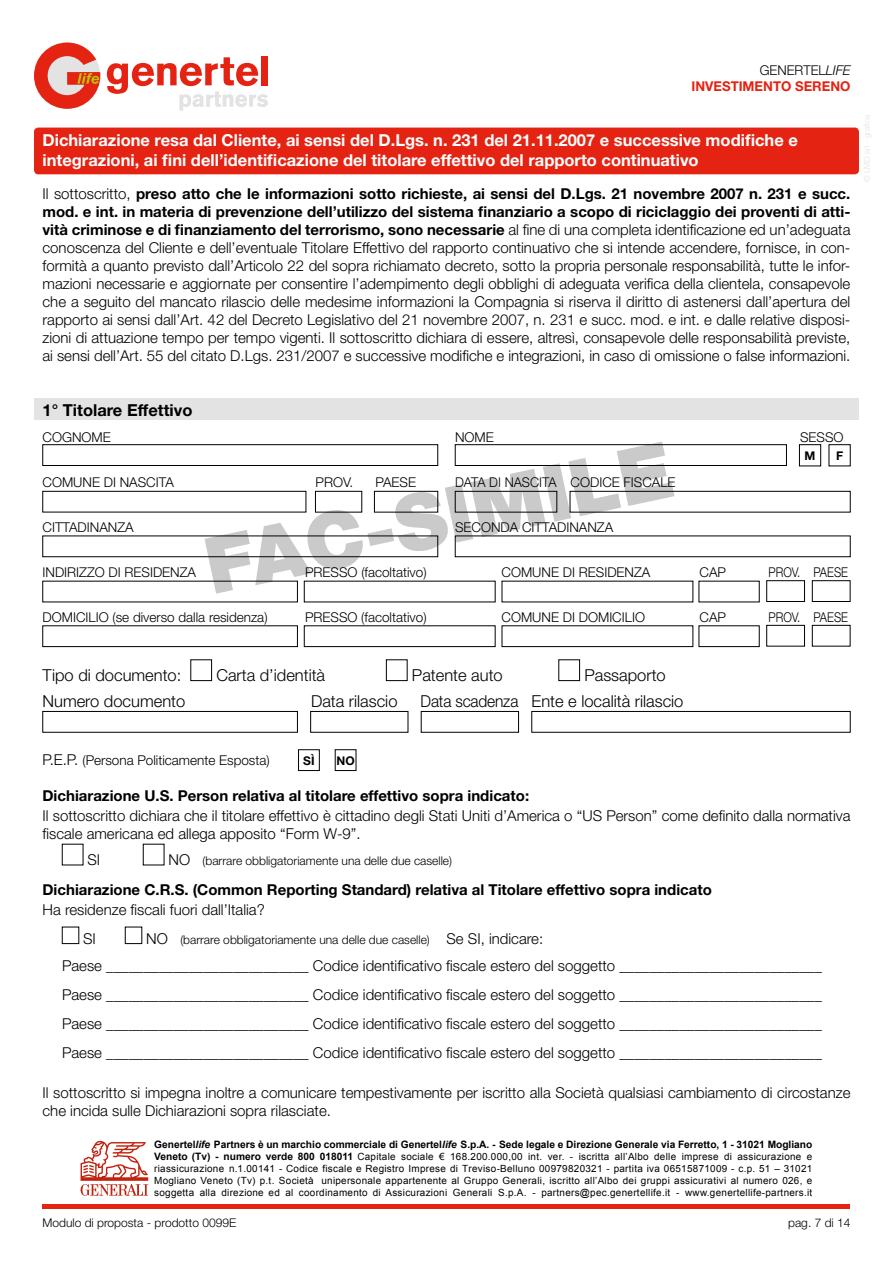
<style>
.page{position:relative;width:893px;height:1263px;background:#fff}
.page>*{position:absolute;margin:0;border:0;box-sizing:border-box;transform-origin:0 0}
.t1{font:700 16.5px/19.8px "Helvetica Neue";color:#fff}
.t2{font:300 16.5px "Helvetica Neue";color:#000}
.t3{font:300 16.5px "Helvetica Neue";color:#000;scale:.94 1}
.t4{font:700 16.5px "Helvetica Neue";color:#000}
.t5{font:300 15px/18px "Helvetica Neue";color:#000}
.t6{font:700 15px "Helvetica Neue";color:#000}
.t7{font:300 13.5px "Helvetica Neue";color:#000}
.t8{font:700 13.5px/16.2px "Helvetica Neue";color:#e42313;text-align:right}
.t9{font:300 13.5px "Helvetica Neue";color:#000;scale:.96 1}
.t10{font:300 13.5px "Helvetica Neue";color:#000;scale:.85 1}
.t11{font:300 12px "Helvetica Neue";color:#000}
.t12{font:700 12px "Helvetica Neue";color:#000}
.t13{font:700 10.2px "Arial";color:#000}
.t14{font:9.9px/11.9px "Arial";letter-spacing:.03em;color:#000;text-align:justify}
.s1{font-weight:300;color:#000}
.s2{font-weight:300;font-style:italic;color:#000}
.s3{font-weight:700}
.s4{font-size:15px}
.s5{font-style:italic}
.s6{font-weight:700;font-size:10.2px}
</style>
<div class="page">
<hr style="left:43px;top:1205px;width:807px;height:4px;background:#e42313">
<div style="left:261px;top:56px;width:7px;height:29px;background:#e42313"></div>
<svg style="left:107px;top:57px;width:161px;height:53px"></svg>
<svg style="left:34px;top:43px;width:66px;height:66px"></svg>
<svg style="left:81px;top:1141px;width:67px;height:55px"></svg>
<div style="left:34px;top:128px;width:825px;height:46px;background:#e42313;border-radius:4px"></div>
<div style="left:43px;top:444px;width:395px;height:22px;border:1px solid #000"></div>
<div style="left:43px;top:491px;width:263px;height:21px;border:1px solid #000"></div>
<div style="left:570px;top:491px;width:280px;height:21px;border:1px solid #000"></div>
<div style="left:455px;top:444px;width:332px;height:22px;border:1px solid #000"></div>
<div style="left:799px;top:444px;width:22px;height:22px;border:1px solid #000"></div>
<div style="left:34px;top:399px;width:825px;height:21px;background:#e3e3e3"></div>
<div style="left:298px;top:749px;width:22px;height:22px;border:1px solid #000"></div>
<div style="left:335px;top:749px;width:21px;height:22px;border:1px solid #000"></div>
<div style="left:191px;top:659px;width:21px;height:22px;border:1px solid #000"></div>
<div style="left:386px;top:659px;width:21px;height:22px;border:1px solid #000"></div>
<div style="left:559px;top:659px;width:21px;height:22px;border:1px solid #000"></div>
<div style="left:310px;top:711px;width:98px;height:21px;border:1px solid #000"></div>
<div style="left:421px;top:711px;width:98px;height:21px;border:1px solid #000"></div>
<div style="left:531px;top:711px;width:319px;height:21px;border:1px solid #000"></div>
<div style="left:43px;top:711px;width:255px;height:21px;border:1px solid #000"></div>
<div style="left:766px;top:580px;width:39px;height:22px;border:1px solid #000"></div>
<div style="left:812px;top:580px;width:38px;height:22px;border:1px solid #000"></div>
<div style="left:43px;top:625px;width:255px;height:22px;border:1px solid #000"></div>
<div style="left:766px;top:625px;width:39px;height:21px;border:1px solid #000"></div>
<div style="left:812px;top:625px;width:38px;height:21px;border:1px solid #000"></div>
<div style="left:502px;top:625px;width:191px;height:22px;border:1px solid #000"></div>
<div style="left:304px;top:625px;width:191px;height:22px;border:1px solid #000"></div>
<div style="left:699px;top:625px;width:60px;height:22px;border:1px solid #000"></div>
<div style="left:62px;top:927px;width:17px;height:17px;border:1px solid #000"></div>
<div style="left:125px;top:927px;width:17px;height:17px;border:1px solid #000"></div>
<svg style="left:204px;top:442px;width:471px;height:152px"></svg>
<p class="t8" style="left:691px;top:61px;width:160px"><span class="s1">GENERTEL</span><span class="s2">LIFE<br></span>INVESTIMENTO SERENO</p>
<p class="t1" style="left:43px;top:130px;width:757px">Dichiarazione resa dal Cliente, ai sensi del D.Lgs. n. 231 del 21.11.2007 e successive modifiche e integrazioni, ai fini dell’identificazione del titolare effettivo del rapporto continuativo</p>
<p class="t5" style="left:43px;top:184px;width:809px;text-align:justify">Il sottoscritto, <span class="s3">preso atto che le informazioni sotto richieste, ai sensi del D.Lgs. 21 novembre 2007 n. 231 e succ. mod. e int. in materia di prevenzione dell’utilizzo del sistema finanziario a scopo di riciclaggio dei proventi di atti&shy;vità criminose e di finanziamento del terrorismo, sono necessarie</span> al fine di una completa identificazione ed un’adeguata conoscenza del Cliente e dell’eventuale Titolare Effettivo del rapporto continuativo che si intende accendere, fornisce, in con&shy;formità a quanto previsto dall’Articolo 22 del sopra richiamato decreto, sotto la propria personale responsabilità, tutte le infor&shy;mazioni necessarie e aggiornate per consentire l’adempimento degli obblighi di adeguata verifica della clientela, consapevole che a seguito del mancato rilascio delle medesime informazioni la Compagnia si riserva il diritto di astenersi dall’apertura del rapporto ai sensi dall’Art. 42 del Decreto Legislativo del 21 novembre 2007, n. 231 e succ. mod. e int. e dalle relative disposi&shy;zioni di attuazione tempo per tempo vigenti. Il sottoscritto dichiara di essere, altresì, consapevole delle responsabilità previste, ai sensi dell’Art. 55 del citato D.Lgs. 231/2007 e successive modifiche e integrazioni, in caso di omissione o false informazioni.</p>
<p class="t4" style="left:43px;top:400px;width:151px">1° Titolare Effettivo</p>
<p class="t7" style="left:43px;top:429px;width:70px">COGNOME</p>
<p class="t7" style="left:455px;top:429px;width:40px">NOME</p>
<p class="t7" style="left:800px;top:429px;width:45px">SESSO</p>
<p class="t7" style="left:43px;top:474px;width:133px">COMUNE DI NASCITA</p>
<p class="t7" style="left:316px;top:474px;width:39px">PROV.</p>
<p class="t7" style="left:376px;top:474px;width:42px">PAESE</p>
<p class="t9" style="left:455px;top:474px;width:231px">DATA DI NASCITA CODICE FISCALE</p>
<p class="t7" style="left:43px;top:519px;width:93px">CITTADINANZA</p>
<p class="t7" style="left:455px;top:519px;width:160px">SECONDA CITTADINANZA</p>
<p class="t7" style="left:43px;top:564px;width:155px">INDIRIZZO DI RESIDENZA</p>
<p class="t7" style="left:305px;top:564px;width:123px">PRESSO (facoltativo)</p>
<p class="t7" style="left:502px;top:564px;width:150px">COMUNE DI RESIDENZA</p>
<p class="t7" style="left:700px;top:564px;width:28px">CAP</p>
<p class="t10" style="left:769px;top:564px;width:95px">PROV. PAESE</p>
<p class="t7" style="left:43px;top:609px;width:227px">DOMICILIO (se diverso dalla residenza)</p>
<p class="t7" style="left:305px;top:609px;width:123px">PRESSO (facoltativo)</p>
<p class="t7" style="left:502px;top:609px;width:145px">COMUNE DI DOMICILIO</p>
<p class="t7" style="left:700px;top:609px;width:28px">CAP</p>
<p class="t10" style="left:769px;top:609px;width:95px">PROV. PAESE</p>
<p class="t12" style="left:805px;top:448px;width:12px">M</p>
<p class="t12" style="left:836px;top:448px;width:9px">F</p>
<p class="t2" style="left:43px;top:665px;width:140px">Tipo di documento:</p>
<p class="t2" style="left:216px;top:665px;width:110px">Carta d’identità</p>
<p class="t2" style="left:412px;top:665px;width:92px">Patente auto</p>
<p class="t2" style="left:584px;top:665px;width:83px">Passaporto</p>
<p class="t2" style="left:43px;top:691px;width:144px">Numero documento</p>
<p class="t2" style="left:311px;top:691px;width:88px">Data rilascio</p>
<p class="t3" style="left:421px;top:691px;width:281px">Data scadenza Ente e località rilascio</p>
<p class="t7" style="left:43px;top:751px;width:229px"><span class="s4">P.E.P.</span> (Persona Politicamente Esposta)</p>
<p class="t12" style="left:303px;top:753px;width:13px">SÌ</p>
<p class="t12" style="left:336px;top:753px;width:20px">NO</p>
<p class="t6" style="left:43px;top:786px;width:488px">Dichiarazione U.S. Person relativa al titolare effettivo sopra indicato:</p>
<p class="t5" style="left:43px;top:806px;width:809px">Il sottoscritto dichiara che il titolare effettivo è cittadino degli Stati Uniti d’America o “US Person” come definito dalla normativa fiscale americana ed allega apposito “Form W-9”.</p>
<p class="t5" style="left:87px;top:850px;width:14px">SI</p>
<p class="t11" style="left:168px;top:853px;width:285px"><span class="s4">NO</span> (barrare obbligatoriamente una delle due caselle)</p>
<p class="t6" style="left:43px;top:880px;width:671px">Dichiarazione C.R.S. (Common Reporting Standard) relativa al Titolare effettivo sopra indicato</p>
<p class="t5" style="left:83px;top:895px;width:183px;line-height:28.5px;text-indent:-41px">Ha residenze fiscali fuori dall’Italia?<br>SI</p>
<p class="t11" style="left:146px;top:932px;width:399px"><span class="s4">NO</span> (barrare obbligatoriamente una delle due caselle) <span class="s4">Se SI, indicare:</span></p>
<p class="t5" style="left:62px;top:950px;width:761px;line-height:29.1px;text-align:justify">Paese ___________________________ Codice identificativo fiscale estero del soggetto ___________________________ Paese ___________________________ Codice identificativo fiscale estero del soggetto ___________________________ Paese ___________________________ Codice identificativo fiscale estero del soggetto ___________________________ Paese ___________________________ Codice identificativo fiscale estero del soggetto ___________________________</p>
<p class="t5" style="left:43px;top:1084px;width:809px">Il sottoscritto si impegna inoltre a comunicare tempestivamente per iscritto alla Società qualsiasi cambiamento di circostanze che incida sulle Dichiarazioni sopra rilasciate.</p>
<p class="t13" style="left:154px;top:1138px;width:660px">Genertel<span class="s5">life</span> Partners è un marchio commerciale di Genertel<span class="s5">life</span> S.p.A. - Sede legale e Direzione Generale via Ferretto, 1 - 31021 Mogliano</p>
<p class="t14" style="left:154px;top:1151px;width:660px"><span class="s6">Veneto (Tv) - numero verde 800 018011</span> Capitale sociale € 168.200.000,00 int. ver. - iscritta all’Albo delle imprese di assicurazione e riassicurazione n.1.00141 - Codice fiscale e Registro Imprese di Treviso-Belluno 00979820321 - partita iva 06515871009 - c.p. 51 – 31021<br>Mogliano Veneto (Tv) p.t. Società unipersonale appartenente al Gruppo Generali, iscritto all’Albo dei gruppi assicurativi al numero 026, e soggetta alla direzione ed al coordinamento di Assicurazioni Generali S.p.A. - partners@pec.genertellife.it - www.genertellife-partners.it</p>
<p class="t11" style="left:43px;top:1215px;width:195px">Modulo di proposta - prodotto 0099E</p>
<p class="t11" style="left:788px;top:1215px;width:64px">pag. 7 di 14</p>
</div>
